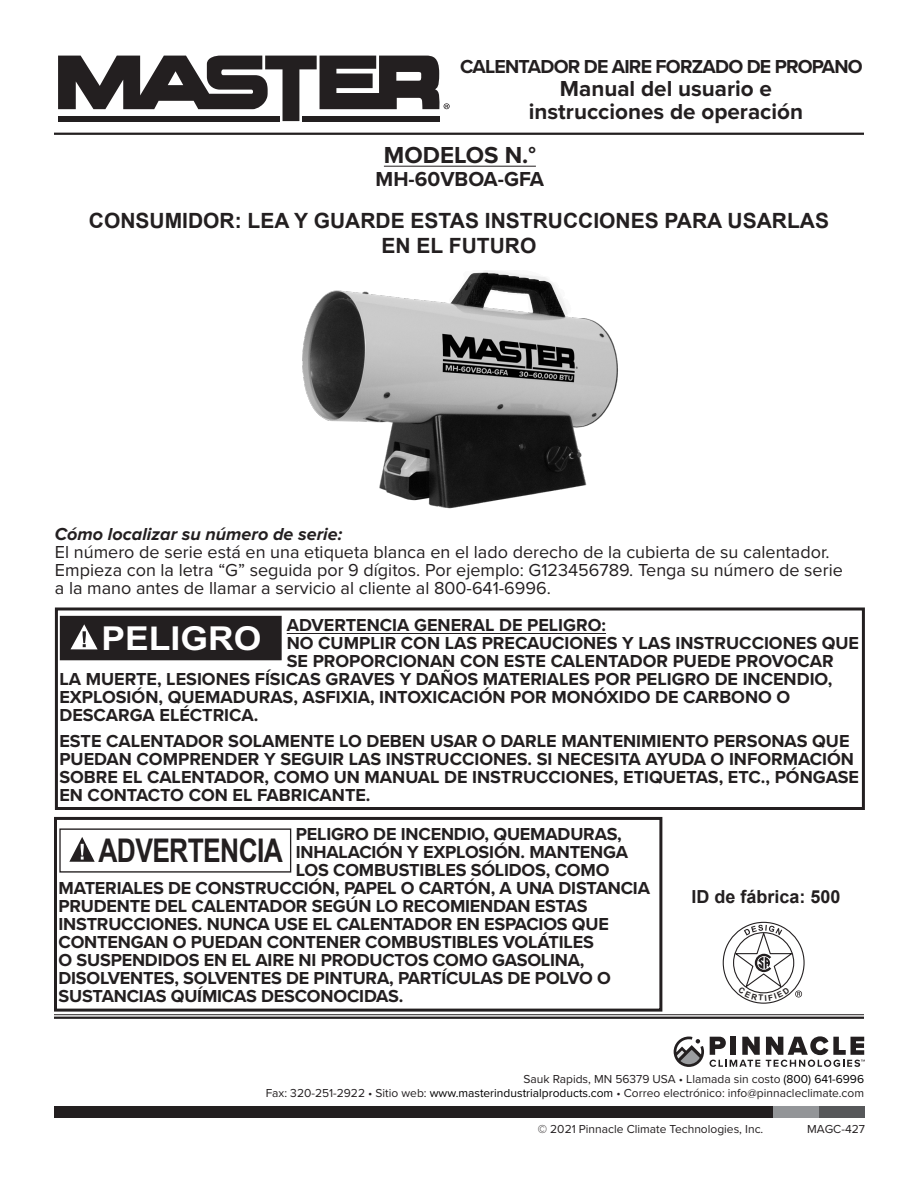
<style>
.page{position:relative;width:918px;height:1188px;background:#fff}
.page>*{position:absolute;margin:0;border:0;box-sizing:border-box;transform-origin:0 0}
.t1{font:700 33px "Arial";color:#fff;scale:1.08 1}
.t2{font:700 32.7px "Arial";letter-spacing:-.025em;color:#231f20;scale:.81 1}
.t3{font:700 24px "Proxima Nova";color:#231f20}
.t4{font:700 22.5px/22.5px "Proxima Nova";color:#231f20;text-align:center}
.t5{font:700 21px/25.2px "Arial";color:#231f20;text-align:center}
.t6{font:700 21px "Proxima Nova";color:#231f20}
.t7{font:700 19.5px "Proxima Nova";letter-spacing:-.04em;color:#231f20}
.Body{font:700 18px/18px "Proxima Nova";letter-spacing:-.005em;color:#231f20}
.Body-2{font:18px/18px "Proxima Nova";color:#231f20}
.Subheader{font:italic 700 18px "Proxima Nova";color:#231f20}
.t8{font:700 18px "Arial";color:#231f20}
.Body-3{font:12px "Proxima Nova";color:#231f20}
.s1{color:#000}
</style>
<div class="page">
<hr style="left:384px;top:166px;width:152px;height:1px;background:#231f20">
<hr style="left:54px;top:1014px;width:810px;height:1px;background:#231f20">
<hr style="left:54px;top:1017px;width:810px;height:2px;background:#231f20">
<hr style="left:287px;top:633px;width:319px;height:1px;background:#231f20">
<div style="left:55px;top:608px;width:810px;height:202px;border:3px solid #231f20"></div>
<div style="left:54px;top:817px;width:608px;height:195px;border:3px solid #231f20"></div>
<div style="left:59px;top:615px;width:223px;height:45px;background:#dddcdc"></div>
<div style="left:61px;top:617px;width:220px;height:43px;background:#231f20"></div>
<div style="left:60px;top:616px;width:222px;height:44px;border:1px solid #231f20"></div>
<svg style="left:70px;top:624px;width:28px;height:25px"></svg>
<div style="left:59px;top:828px;width:232px;height:45px;border:1px solid #231f20"></div>
<svg style="left:69px;top:837px;width:26px;height:25px"></svg>
<div style="left:54px;top:1107px;width:721px;height:11px;background:#231f20"></div>
<div style="left:773px;top:1107px;width:46px;height:11px;background:#939598"></div>
<div style="left:819px;top:1107px;width:46px;height:11px;background:#57585a"></div>
<svg style="left:674px;top:1037px;width:30px;height:30px"></svg>
<svg style="left:710px;top:1037px;width:50px;height:30px"></svg>
<svg style="left:766px;top:1036px;width:99px;height:31px"></svg>
<svg style="left:58px;top:56px;width:392px;height:65px"></svg>
<hr style="left:54px;top:133px;width:810px;height:2px;background:#231f20">
<img style="left:302px;top:270px;width:316px;height:239px">
<svg style="left:723px;top:921px;width:82px;height:83px"></svg>
<p class="t7" style="left:460px;top:52px;width:404px">CALENTADOR DE AIRE FORZADO DE PROPANO</p>
<p class="t4" style="left:529px;top:77px;width:276px">Manual del usuario e instrucciones de operación</p>
<p class="t3" style="left:384px;top:137px;width:154px">MODELOS N.°</p>
<p class="t6" style="left:376px;top:163px;width:170px">MH-60VBOA-GFA</p>
<p class="t5" style="left:89px;top:209px;width:742px">CONSUMIDOR: LEA Y GUARDE ESTAS INSTRUCCIONES PARA USARLAS<br>EN EL FUTURO</p>
<p class="Subheader" style="left:55px;top:526px;width:289px">Cómo localizar su número de serie:</p>
<p class="Body-2" style="left:55px;top:543px;width:789px">El número de serie está en una etiqueta blanca en el lado derecho de la cubierta de su calentador.<br>Empieza con la letra “G” seguida por 9 dígitos. Por ejemplo: G123456789. Tenga su número de serie a la mano antes de llamar a servicio al cliente al 800-641-6996.</p>
<p class="Body" style="left:287px;top:616px;width:321px">ADVERTENCIA GENERAL DE PELIGRO:</p>
<p class="Body" style="left:287px;top:634px;width:574px">NO CUMPLIR CON LAS PRECAUCIONES Y LAS INSTRUCCIONES QUE</p>
<p class="Body" style="left:287px;top:652px;width:548px">SE PROPORCIONAN CON ESTE CALENTADOR PUEDE PROVOCAR</p>
<p class="Body" style="left:59px;top:670px;width:775px">LA MUERTE, LESIONES FÍSICAS GRAVES Y DAÑOS MATERIALES POR PELIGRO DE INCENDIO,</p>
<p class="Body" style="left:59px;top:688px;width:732px">EXPLOSIÓN, QUEMADURAS, ASFIXIA, INTOXICACIÓN POR MONÓXIDO DE CARBONO O</p>
<p class="Body" style="left:59px;top:706px;width:201px">DESCARGA ELÉCTRICA.</p>
<p class="Body" style="left:59px;top:731px;width:801px">ESTE CALENTADOR SOLAMENTE LO DEBEN USAR O DARLE MANTENIMIENTO PERSONAS QUE PUEDAN COMPRENDER Y SEGUIR LAS INSTRUCCIONES. SI NECESITA AYUDA O INFORMACIÓN SOBRE EL CALENTADOR, COMO UN MANUAL DE INSTRUCCIONES, ETIQUETAS, ETC., PÓNGASE EN CONTACTO CON EL FABRICANTE.</p>
<p class="Body" style="left:296px;top:825px;width:328px">PELIGRO DE INCENDIO, QUEMADURAS,</p>
<p class="Body" style="left:296px;top:843px;width:334px">INHALACIÓN Y EXPLOSIÓN. MANTENGA</p>
<p class="Body" style="left:296px;top:861px;width:315px">LOS COMBUSTIBLES SÓLIDOS, COMO</p>
<p class="Body" style="left:59px;top:879px;width:593px">MATERIALES DE CONSTRUCCIÓN, PAPEL O CARTÓN, A UNA DISTANCIA</p>
<p class="Body" style="left:59px;top:897px;width:531px">PRUDENTE DEL CALENTADOR SEGÚN LO RECOMIENDAN ESTAS</p>
<p class="Body" style="left:59px;top:915px;width:552px">INSTRUCCIONES. NUNCA USE EL CALENTADOR EN ESPACIOS QUE</p>
<p class="Body" style="left:59px;top:933px;width:537px">CONTENGAN O PUEDAN CONTENER COMBUSTIBLES VOLÁTILES</p>
<p class="Body" style="left:59px;top:951px;width:528px">O SUSPENDIDOS EN EL AIRE NI PRODUCTOS COMO GASOLINA,</p>
<p class="Body" style="left:59px;top:969px;width:554px">DISOLVENTES, SOLVENTES DE PINTURA, PARTÍCULAS DE POLVO O</p>
<p class="Body" style="left:59px;top:987px;width:346px">SUSTANCIAS QUÍMICAS DESCONOCIDAS.</p>
<p class="t1" style="left:102px;top:617px;width:149px">PELIGRO</p>
<p class="t2" style="left:98px;top:829px;width:229px">ADVERTENCIA</p>
<p class="t8" style="left:691px;top:884px;width:151px">ID de fábrica: 500</p>
<p class="Body-3" style="left:524px;top:1070px;width:342px">Sauk Rapids, MN 56379 USA • Llamada sin costo <span class="s1">(800) 641-6996</span></p>
<p class="Body-3" style="left:266px;top:1084px;width:600px">Fax: 320-251-2922 • Sitio web: <span class="s1">www.masterindustrialproducts.com</span> • Correo electrónico: info@pinnacleclimate.com</p>
<p class="Body-3" style="left:538px;top:1120px;width:227px">© 2021 Pinnacle Climate Technologies, Inc.</p>
<p class="Body-3" style="left:807px;top:1120px;width:59px">MAGC-427</p>
</div>
